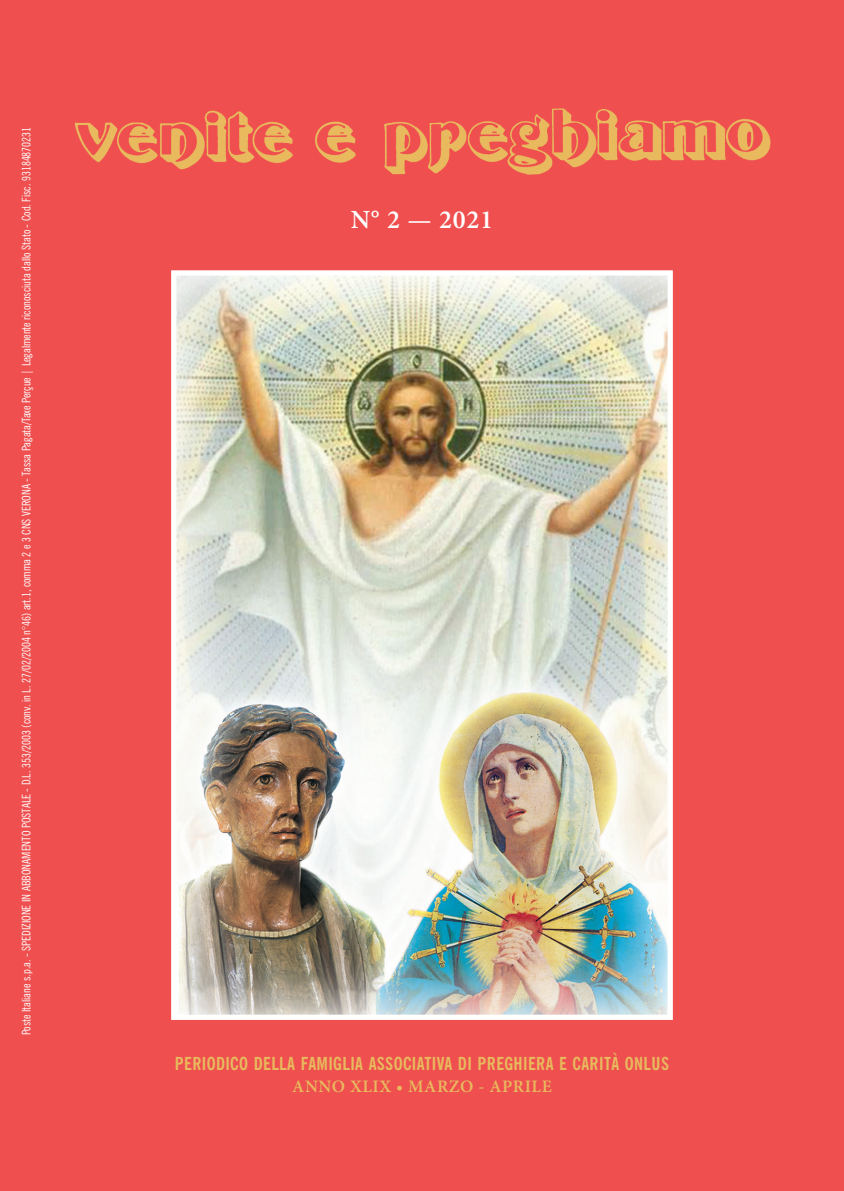
<style>
.page{position:relative;width:844px;height:1191px;background:#fff}
.page>*{position:absolute;margin:0;border:0;box-sizing:border-box;transform-origin:0 0}
.t1{font:600 26.25px "Minion Pro";color:#fff}
.t2{font:700 condensed 17.85px "News Gothic BT";letter-spacing:.02em;color:#e8ba5d}
.t3{font:600 17.5px "Minion Pro";letter-spacing:.03em;color:#e8ba5d}
.t4{font:condensed 11.72px "News Gothic BT";color:#fff}
</style>
<div class="page">
<div style="left:0;top:0;width:843px;height:1191px;background:#ef4f4f"></div>
<img style="left:74px;top:108px;width:697px;height:67px">
<img style="left:177px;top:276px;width:489px;height:738px">
<div style="left:171px;top:270px;width:501px;height:750px;border:5px solid #fff"></div>
<p class="t4" style="left:19px;top:1035px;width:910px;rotate:-90deg">Poste Italiane s.p.a. - SPEDIZIONE IN ABBONAMENTO POSTALE - D.L. 353/2003 (conv. in L. 27/02/2004 n°46) art.1, comma 2 e 3 CNS VERONA - Tassa Pagata/Taxe Perçue | Legalmente riconosciuta dallo Stato - Cod. Fisc. 93184870231</p>
<h1 class="t1" style="left:350px;top:201px;width:144px">N° 2 — 2021</h1>
<h2 class="t2" style="left:175px;top:1052px;width:495px">PERIODICO DELLA FAMIGLIA ASSOCIATIVA DI PREGHIERA E CARITÀ ONLUS</h2>
<h3 class="t3" style="left:292px;top:1074px;width:261px">ANNO XLIX • MARZO - APRILE</h3>
</div>
